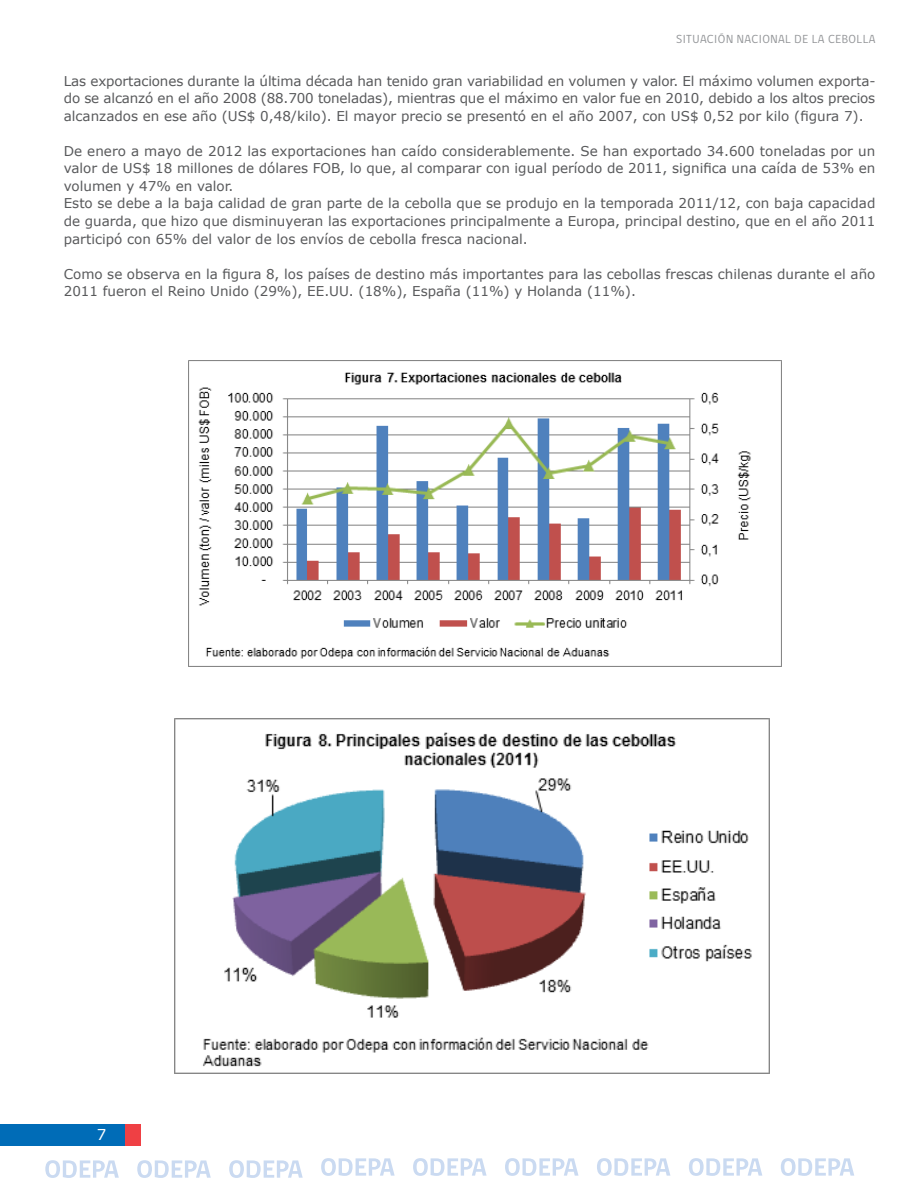
<style>
.page{position:relative;width:918px;height:1188px;background:#fff}
.page>*{position:absolute;margin:0;border:0;box-sizing:border-box;transform-origin:0 0}
.t1{font:15px "Verdana";color:#fff}
.t2{font:13.5px/17.5px "Verdana";color:#58595b}
.t3{font:12px "gob CL";letter-spacing:.04em;color:#939598}
</style>
<div class="page">
<div style="left:0;top:1125px;width:125px;height:21px;background:#006cb7"></div>
<div style="left:125px;top:1125px;width:16px;height:21px;background:#ef4044"></div>
<svg style="left:781px;top:1158px;width:73px;height:18px"></svg>
<svg style="left:413px;top:1158px;width:74px;height:18px"></svg>
<svg style="left:689px;top:1158px;width:73px;height:18px"></svg>
<svg style="left:321px;top:1158px;width:74px;height:18px"></svg>
<svg style="left:597px;top:1158px;width:73px;height:18px"></svg>
<svg style="left:229px;top:1160px;width:74px;height:18px"></svg>
<svg style="left:505px;top:1158px;width:74px;height:18px"></svg>
<svg style="left:137px;top:1160px;width:74px;height:18px"></svg>
<svg style="left:45px;top:1160px;width:74px;height:18px"></svg>
<img style="left:188px;top:361px;width:593px;height:306px">
<img style="left:175px;top:718px;width:594px;height:356px">
<p class="t3" style="left:676px;top:30px;width:201px">SITUACIÓN NACIONAL DE LA CEBOLLA</p>
<p class="t2" style="left:64px;top:72px;width:813px;text-align:justify">Las exportaciones durante la última década han tenido gran variabilidad en volumen y valor. El máximo volumen exporta&shy;do se alcanzó en el año 2008 (88.700 toneladas), mientras que el máximo en valor fue en 2010, debido a los altos precios alcanzados en ese año (US$ 0,48/kilo). El mayor precio se presentó en el año 2007, con US$ 0,52 por kilo (figura 7).</p>
<p class="t2" style="left:64px;top:142px;width:813px">De enero a mayo de 2012 las exportaciones han caído considerablemente. Se han exportado 34.600 toneladas por un valor de US$ 18 millones de dólares FOB, lo que, al comparar con igual período de 2011, significa una caída de 53% en volumen y 47% en valor.<br>Esto se debe a la baja calidad de gran parte de la cebolla que se produjo en la temporada 2011/12, con baja capacidad de guarda, que hizo que disminuyeran las exportaciones principalmente a Europa, principal destino, que en el año 2011 participó con 65% del valor de los envíos de cebolla fresca nacional.</p>
<p class="t2" style="left:64px;top:265px;width:813px">Como se observa en la figura 8, los países de destino más importantes para las cebollas frescas chilenas durante el año<br>2011 fueron el Reino Unido (29%), EE.UU. (18%), España (11%) y Holanda (11%).</p>
<p class="t1" style="left:97px;top:1125px;width:11px">7</p>
</div>
